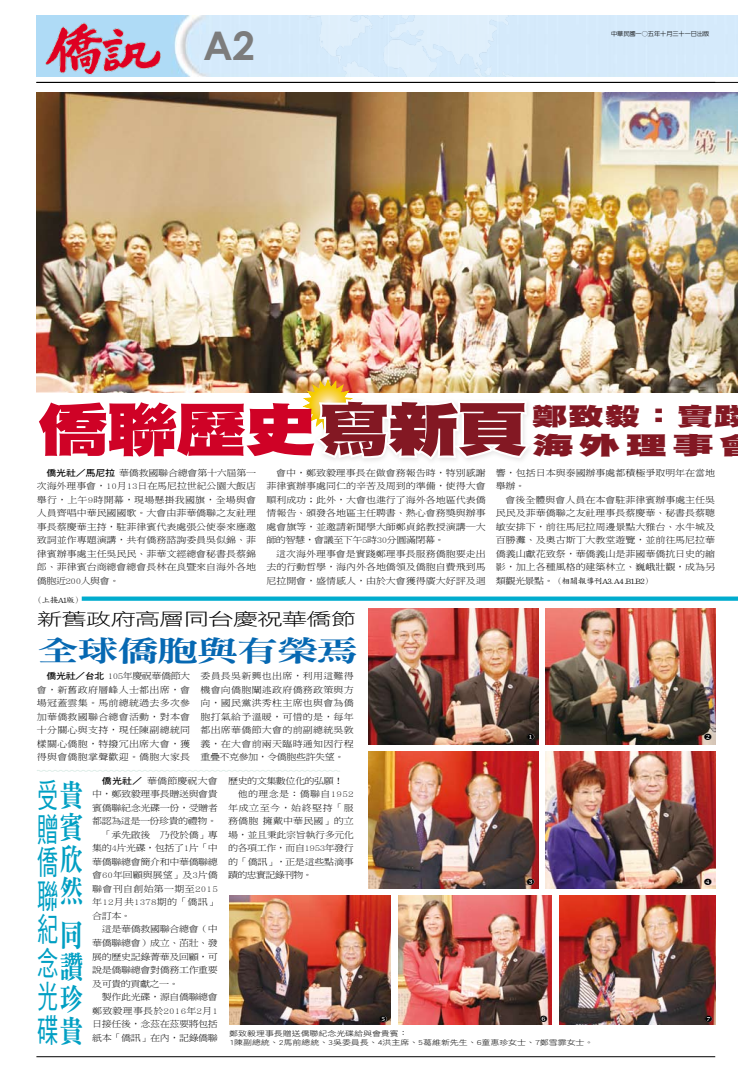
<style>
.page{position:relative;width:738px;height:1078px;background:#fff}
.page>*{position:absolute;margin:0;border:0;box-sizing:border-box;transform-origin:0 0}
.t1{font:57.5px "DF Hei Std W12";letter-spacing:-.045em;color:#cf0226;scale:1.26 1}
.t2{font:700 39.4px "Century Gothic";color:#7c7c7c}
.t3{font:32.8px/33.4px "DF Hei Std W5";color:#009fc3;text-align:justify;scale:.64 1}
.t4{font:30.8px/32px "DF Ming Std W9";color:#009fc3;text-align:justify;scale:.76 1}
.t5{font:28.9px "DF Ming Std W9";letter-spacing:-.045em;color:#0668b2;scale:1.44 1}
.t6{font:24.4px "DF Hei Std W12";letter-spacing:.06em;color:#831823;scale:1.47 1}
.t7{font:24.4px "DF Hei Std W12";letter-spacing:.06em;color:#831823;scale:1.72 1}
.t8{font:17.1px "DF Hei Std W3";letter-spacing:-.045em;color:#000;scale:1.5 1}
.t9{font:8.8px/13.5px "DF Ming Std W3";letter-spacing:-.005em;color:#000;text-align:justify;scale:1.14 1}
.t10{font:8.8px "DF Ming Std W3";letter-spacing:-.035em;color:#000;scale:1.14 1}
.t11{font:8.8px "DF Ming Std W3";letter-spacing:-.045em;color:#000;scale:1.14 1}
.t12{font:8.8px "DF Ming Std W3";letter-spacing:.02em;color:#000;scale:1.14 1}
.t13{font:8.8px "DF Ming Std W3";letter-spacing:-.04em;color:#000;scale:1.14 1}
.t14{font:8.8px "DF Ming Std W3";letter-spacing:.025em;color:#000;scale:1.14 1}
.t15{font:8.8px "DF Ming Std W3";letter-spacing:.03em;color:#000;scale:1.14 1}
.t16{font:8.8px "DF Ming Std W3";letter-spacing:-.025em;color:#000;scale:1.14 1}
.t17{font:8.8px "DF Ming Std W3";letter-spacing:.05em;color:#000;scale:1.14 1}
.t18{font:8.8px "DF Ming Std W3";letter-spacing:.015em;color:#000;scale:1.14 1}
.t19{font:8.8px "DF Ming Std W3";letter-spacing:-.07em;color:#000;scale:1.14 1}
.t20{font:500 7.9px "AR Std Kai Pro";letter-spacing:-.1em;color:#000;scale:1.14 1}
.t21{font:7.2px/9.5px "DF Hei Std W3";letter-spacing:-.01em;color:#000;scale:1.25 1}
.t22{font:500 6px "AR New Hei B5";letter-spacing:-.01em;color:#000}
.s1{color:#831823}
.s2{font-family:"DF Hei Std W7"}
.s3{font-family:"DF Ming Std W3";font-weight:400;font-size:8.8px}
.s4{font-family:"DF Ming Std W9";font-size:30.8px}
</style>
<div class="page">
<hr style="left:36px;top:1056px;width:678px;height:1px;background:#000">
<img style="left:37px;top:16px;width:700px;height:60px">
<hr style="left:36px;top:82px;width:701px;height:1px;background:#000">
<img style="left:37px;top:92px;width:700px;height:300px">
<svg style="left:79px;top:596px;width:658px;height:429px"></svg>
<img style="left:368px;top:608px;width:170px;height:135px">
<img style="left:545px;top:608px;width:170px;height:136px">
<img style="left:368px;top:751px;width:170px;height:137px">
<img style="left:545px;top:751px;width:170px;height:137px">
<img style="left:398px;top:895px;width:153px;height:129px">
<img style="left:559px;top:895px;width:156px;height:129px">
<svg style="left:37px;top:769px;width:303px;height:2px"></svg>
<img style="left:302px;top:378px;width:232px;height:83px">
<img style="left:230px;top:895px;width:160px;height:129px">
<svg style="left:526px;top:878px;width:8px;height:6px"></svg>
<svg style="left:703px;top:878px;width:8px;height:6px"></svg>
<svg style="left:379px;top:1015px;width:7px;height:6px"></svg>
<svg style="left:539px;top:1015px;width:7px;height:6px"></svg>
<svg style="left:704px;top:1015px;width:7px;height:6px"></svg>
<svg style="left:526px;top:733px;width:8px;height:6px"></svg>
<svg style="left:703px;top:733px;width:8px;height:6px"></svg>
<h2 class="t2" style="left:203px;top:16px;width:53px">A2</h2>
<p class="t22" style="left:610px;top:31px;width:100px">中華民國一○五年十月三十一日出版</p>
<h1 class="t1" style="left:37px;top:398px;width:391px">僑聯歷史　<span class="s1">寫新頁</span></h1>
<h3 class="t6" style="left:531px;top:403px;width:150px">鄭致毅：實踐</h3>
<h3 class="t7" style="left:531px;top:432px;width:107px">海外理事</h3>
<p class="t9" style="left:37px;top:465px;width:194px;text-indent:10px"><span class="s2">僑光社／馬尼拉</span> 華僑救國聯合總會第十六屆第一次海外理事會，10月13日在馬尼拉世紀公園大飯店舉行，上午9時開幕，現場懸掛我國旗，全場與會人員齊唱中華民國國歌。大會由菲華僑聯之友社理事長蔡慶華主持，駐菲律賓代表處張公使泰來應邀致詞並作專題演講，共有僑務諮詢委員吳似錦、菲律賓辦事處主任吳民民、菲華文經總會秘書長蔡錦郎、菲律賓台商總會總會長林在良暨來自海外各地僑胞近200人與會。</p>
<p class="t9" style="left:266px;top:465px;width:194px;text-indent:10px">會中，鄭致毅理事長在做會務報告時，特別感謝菲律賓辦事處同仁的辛苦及周到的準備，使得大會順利成功；此外，大會也進行了海外各地區代表僑情報告、頒發各地區主任聘書、熱心會務獎與辦事處會旗等，並邀請新聞學大師鄭貞銘教授演講─大師的智慧，會議至下午5時30分圓滿閉幕。</p>
<p class="t9" style="left:266px;top:546px;width:194px;text-indent:10px">這次海外理事會是實踐鄭理事長服務僑胞要走出去的行動哲學，海內外各地僑領及僑胞自費飛到馬尼拉開會，盛情感人，由於大會獲得廣大好評及迴</p>
<p class="t20" style="left:33px;top:596px;width:45px">（上接A1版）</p>
<h3 class="t8" style="left:37px;top:610px;width:214px">新舊政府高層同台慶祝華僑節</h3>
<h3 class="t5" style="left:37px;top:634px;width:224px">全球僑胞與有榮焉</h3>
<p class="t9" style="left:495px;top:465px;width:194px">響，包括日本與泰國辦事處都積極爭取明年在當地舉辦。</p>
<p class="t9" style="left:495px;top:492px;width:194px;text-indent:10px">會後全體與會人員在本會駐菲律賓辦事處主任吳民民及菲華僑聯之友社理事長蔡慶華、秘書長蔡聰敏安排下，前往馬尼拉周邊景點大雅台、水牛城及百勝灘、及奧古斯丁大教堂遊覽，並前往馬尼拉華僑義山獻花致祭，華僑義山是菲國華僑抗日史的縮影，加上各種風格的建築林立、巍峨壯觀，成為另</p>
<p class="t20" style="left:495px;top:576px;width:139px"><span class="s3">類觀光景點。</span>（相關報導刊A3. A4 .B1.B2）</p>
<p class="t9" style="left:37px;top:669px;width:136px;text-indent:10px"><span class="s2">僑光社／台北</span> 105年慶祝華僑節大會，新舊政府層峰人士都出席，會場冠蓋雲集。馬前總統過去多次參加華僑救國聯合總會活動，對本會十分關心與支持，現任陳副總統同樣關心僑胞，特撥冗出席大會，獲得與會僑胞掌聲歡迎。僑胞大家長</p>
<p class="t9" style="left:200px;top:669px;width:136px">委員長吳新興也出席，利用這難得機會向僑胞闡述政府僑務政策與方向，國民黨洪秀柱主席也與會為僑胞打氣給予溫暖，可惜的是，每年都出席華僑節大會的前副總統吳敦義，在大會前兩天臨時通知因行程重疊不克參加，令僑胞些許失望。</p>
<p class="t18" style="left:102px;top:775px;width:103px"><span class="s2">僑光社／</span> 華僑節慶祝大會</p>
<p class="t10" style="left:92px;top:789px;width:112px">中，鄭致毅理事長贈送與會貴</p>
<p class="t10" style="left:92px;top:802px;width:112px">賓僑聯紀念光碟一份，受贈者</p>
<p class="t11" style="left:92px;top:816px;width:111px">都認為這是一份珍貴的禮物。</p>
<p class="t10" style="left:102px;top:829px;width:103px">「承先啟後　乃役於僑」專</p>
<p class="t13" style="left:92px;top:843px;width:112px">集的4片光碟，包括了1片「中</p>
<p class="t10" style="left:92px;top:856px;width:112px">華僑聯總會簡介和中華僑聯總</p>
<p class="t9" style="left:92px;top:868px;width:112px">會60年回顧與展望」及3片僑</p>
<p class="t14" style="left:92px;top:883px;width:112px">聯會刊自創始第一期至2015</p>
<p class="t12" style="left:92px;top:897px;width:112px">年12月共1378期的「僑訊」</p>
<p class="t9" style="left:92px;top:908px;width:35px">合訂本。</p>
<p class="t10" style="left:102px;top:924px;width:103px">這是華僑救國聯合總會（中</p>
<p class="t10" style="left:92px;top:937px;width:112px">華僑聯總會）成立、茁壯、發</p>
<p class="t10" style="left:92px;top:951px;width:112px">展的歷史記錄菁華及回顧，可</p>
<p class="t10" style="left:92px;top:964px;width:112px">說是僑聯總會對僑務工作重要</p>
<p class="t11" style="left:92px;top:978px;width:77px">及可貴的貢獻之一。</p>
<p class="t10" style="left:102px;top:991px;width:103px">製作此光碟，源自僑聯總會</p>
<p class="t12" style="left:92px;top:1005px;width:112px">鄭致毅理事長於2016年2月1</p>
<p class="t10" style="left:92px;top:1018px;width:112px">日接任後，念茲在茲要將包括</p>
<p class="t10" style="left:92px;top:1032px;width:112px">紙本「僑訊」在內，記錄僑聯</p>
<p class="t11" style="left:228px;top:775px;width:102px">歷史的文集數位化的弘願！</p>
<p class="t15" style="left:237px;top:789px;width:103px">他的理念是：僑聯自1952</p>
<p class="t17" style="left:228px;top:802px;width:112px">年成立至今，始終堅持「服</p>
<p class="t9" style="left:228px;top:814px;width:112px">務僑胞 擁戴中華民國」的立</p>
<p class="t10" style="left:228px;top:829px;width:112px">場，並且秉此宗旨執行多元化</p>
<p class="t11" style="left:228px;top:843px;width:112px">的各項工作，而自1953年發行</p>
<p class="t16" style="left:228px;top:856px;width:112px">的「僑訊」，正是這些點滴事</p>
<p class="t19" style="left:228px;top:870px;width:76px">蹟的忠實記錄刊物。</p>
<h3 class="t3" style="left:37px;top:778px;width:33px">受贈僑聯紀念光</h3>
<h3 class="t4" style="left:60px;top:778px;width:31px">貴賓欣然</h3>
<h3 class="t4" style="left:60px;top:917px;width:31px">同讚珍</h3>
<h3 class="t3" style="left:37px;top:1012px;width:72px">碟<span class="s4">貴</span></h3>
<p class="t21" style="left:229px;top:1027px;width:293px">鄭致毅理事長贈送僑聯紀念光碟給與會貴賓：<br>1陳副總統、2馬前總統、3吳委員長、4洪主席、5葛維新先生、6童惠珍女士、7鄭雪霏女士。</p>
</div>
